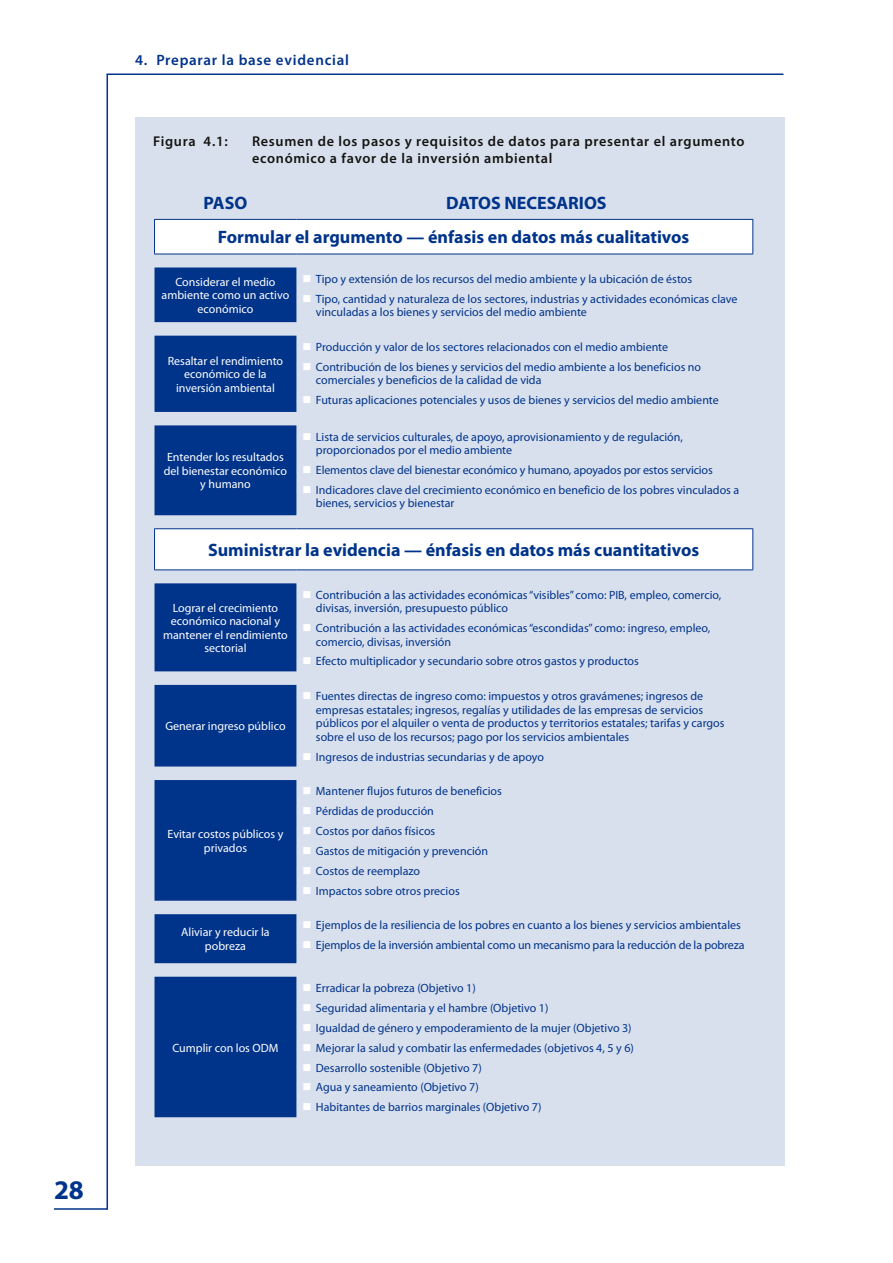
<style>
.page{position:relative;width:893px;height:1263px;background:#fff}
.page>*{position:absolute;margin:0;border:0;box-sizing:border-box;transform-origin:0 0}
.t1{font:700 27px "Myriad Pro";color:#00338a}
.t2{font:700 18px/34px "Myriad Pro";color:#00338a}
.t3{font:600 15px "Myriad Pro";letter-spacing:.05em;color:#00338a}
.t4{font:600 14.25px/17.1px "Myriad Pro";letter-spacing:.05em;color:#151412}
.t5{font:12px/20px "Myriad Pro";color:#00338a}
.t6{font:12px/13.5px "Myriad Pro";color:#fff;text-align:center}
</style>
<div class="page">
<hr style="left:106px;top:75px;width:2px;height:1134px;background:#00338a">
<hr style="left:55px;top:1208px;width:52px;height:2px;background:#00338a">
<hr style="left:106px;top:73px;width:677px;height:2px;background:#00338a">
<div style="left:135px;top:117px;width:650px;height:1048px;background:#d9e0ed"></div>
<svg style="left:155px;top:220px;width:597px;height:349px"></svg>
<svg style="left:155px;top:267px;width:141px;height:850px;fill:#00338a"></svg>
<hr style="left:154px;top:528px;width:142px;height:1px;background:#00338a">
<hr style="left:154px;top:529px;width:1px;height:40px;background:#00338a">
<hr style="left:296px;top:528px;width:457px;height:1px;background:#00338a">
<hr style="left:752px;top:529px;width:1px;height:40px;background:#00338a">
<hr style="left:154px;top:569px;width:142px;height:1px;background:#00338a">
<hr style="left:296px;top:569px;width:457px;height:1px;background:#00338a">
<hr style="left:154px;top:219px;width:142px;height:1px;background:#00338a">
<hr style="left:154px;top:220px;width:1px;height:34px;background:#00338a">
<hr style="left:296px;top:219px;width:457px;height:1px;background:#00338a">
<hr style="left:752px;top:220px;width:1px;height:34px;background:#00338a">
<hr style="left:154px;top:254px;width:142px;height:1px;background:#00338a">
<hr style="left:296px;top:254px;width:457px;height:1px;background:#00338a">
<h1 class="t1" style="left:54px;top:1173px;width:31px">28</h1>
<p class="t3" style="left:135px;top:51px;width:215px">4. Preparar la base evidencial</p>
<p class="t4" style="left:153px;top:132px;width:76px">Figura 4.1:</p>
<p class="t4" style="left:252px;top:132px;width:494px">Resumen de los pasos y requisitos de datos para presentar el argumento económico a favor de la inversión ambiental</p>
<h2 class="t2" style="left:204px;top:186px;width:45px">PASO</h2>
<h2 class="t2" style="left:218px;top:186px;width:473px;text-indent:228px">DATOS NECESARIOS<br>Formular el argumento — énfasis en datos más cualitativos</h2>
<p class="t6" style="left:162px;top:275px;width:129px">Considerar el medio ambiente como un activo económico</p>
<p class="t5" style="left:316px;top:269px;width:423px">Tipo y extensión de los recursos del medio ambiente y la ubicación de éstos<br>Tipo, cantidad y naturaleza de los sectores, industrias y actividades económicas clave</p>
<p class="t5" style="left:316px;top:302px;width:273px">vinculadas a los bienes y servicios del medio ambiente</p>
<p class="t6" style="left:168px;top:354px;width:117px">Resaltar el rendimiento económico de la inversión ambiental</p>
<p class="t5" style="left:316px;top:337px;width:387px">Producción y valor de los sectores relacionados con el medio ambiente<br>Contribución de los bienes y servicios del medio ambiente a los beneficios no</p>
<p class="t5" style="left:316px;top:370px;width:404px">comerciales y beneficios de la calidad de vida<br>Futuras aplicaciones potenciales y usos de bienes y servicios del medio ambiente</p>
<p class="t5" style="left:316px;top:430px;width:369px;line-height:13.5px">Lista de servicios culturales, de apoyo, aprovisionamiento y de regulación, proporcionados por el medio ambiente</p>
<p class="t5" style="left:316px;top:460px;width:425px">Elementos clave del bienestar económico y humano, apoyados por estos servicios<br>Indicadores clave del crecimiento económico en beneficio de los pobres vinculados a</p>
<p class="t5" style="left:316px;top:493px;width:140px">bienes, servicios y bienestar</p>
<h2 class="t2" style="left:208px;top:532px;width:493px">Suministrar la evidencia — énfasis en datos más cuantitativos</h2>
<p class="t6" style="left:164px;top:450px;width:125px">Entender los resultados del bienestar económico y humano</p>
<p class="t6" style="left:163px;top:601px;width:126px">Lograr el crecimiento económico nacional y mantener el rendimiento sectorial</p>
<p class="t6" style="left:165px;top:719px;width:122px">Generar ingreso público</p>
<p class="t6" style="left:168px;top:827px;width:117px">Evitar costos públicos y privados</p>
<p class="t5" style="left:316px;top:588px;width:407px;line-height:13.5px">Contribución a las actividades económicas “visibles” como: PIB, empleo, comercio, divisas, inversión, presupuesto público</p>
<p class="t5" style="left:316px;top:621px;width:396px;line-height:13.5px">Contribución a las actividades económicas “escondidas” como: ingreso, empleo, comercio, divisas, inversión</p>
<p class="t5" style="left:316px;top:651px;width:324px">Efecto multiplicador y secundario sobre otros gastos y productos</p>
<p class="t5" style="left:316px;top:689px;width:410px;line-height:13.5px">Fuentes directas de ingreso como: impuestos y otros gravámenes; ingresos de empresas estatales; ingresos, regalías y utilidades de las empresas de servicios públicos por el alquiler o venta de productos y territorios estatales; tarifas y cargos sobre el uso de los recursos; pago por los servicios ambientales</p>
<p class="t5" style="left:316px;top:746px;width:230px">Ingresos de industrias secundarias y de apoyo</p>
<p class="t5" style="left:316px;top:781px;width:187px">Mantener flujos futuros de beneficios<br>Pérdidas de producción<br>Costos por daños físicos<br>Gastos de mitigación y prevención<br>Costos de reemplazo<br>Impactos sobre otros precios</p>
<p class="t6" style="left:181px;top:925px;width:90px">Aliviar y reducir la pobreza</p>
<p class="t5" style="left:316px;top:915px;width:430px">Ejemplos de la resiliencia de los pobres en cuanto a los bienes y servicios ambientales<br>Ejemplos de la inversión ambiental como un mecanismo para la reducción de la pobreza</p>
<p class="t6" style="left:172px;top:1040px;width:108px">Cumplir con los ODM</p>
<p class="t5" style="left:316px;top:978px;width:319px">Erradicar la pobreza (Objetivo 1)<br>Seguridad alimentaria y el hambre (Objetivo 1)<br>Igualdad de género y empoderamiento de la mujer (Objetivo 3)<br>Mejorar la salud y combatir las enfermedades (objetivos 4, 5 y 6)<br>Desarrollo sostenible (Objetivo 7)<br>Agua y saneamiento (Objetivo 7)<br>Habitantes de barrios marginales (Objetivo 7)</p>
</div>
